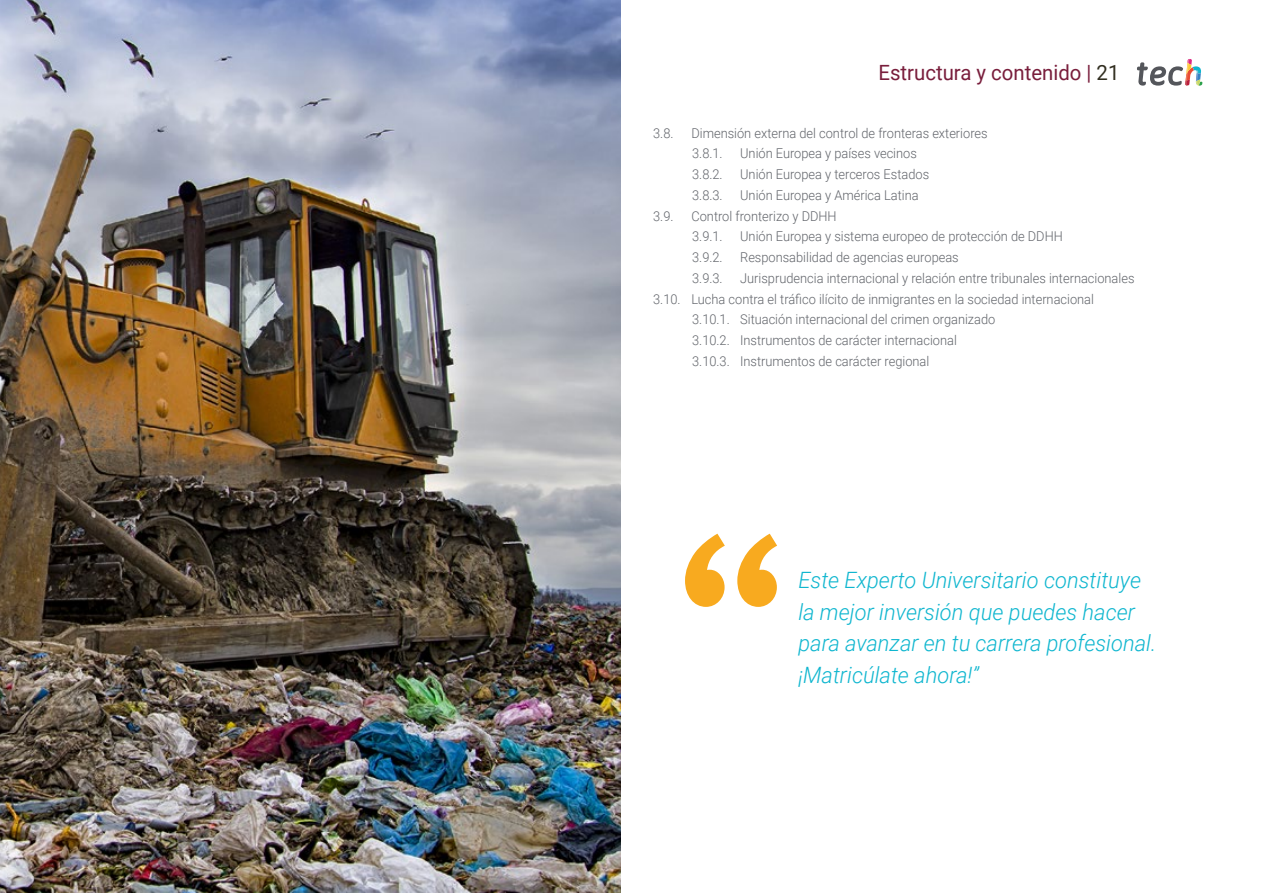
<style>
.page{position:relative;width:1263px;height:893px;background:#fff}
.page>*{position:absolute;margin:0;border:0;box-sizing:border-box;transform-origin:0 0}
.t1{font:italic 300 22.5px/31.5px "Roboto";color:#0fb6cf}
.t2{font:21px "Roboto";color:#791e3c}
.t3{font:300 13.5px/20.7px "Roboto";color:#61646a;scale:.95 1}
.s1{color:#312e20}
</style>
<div class="page">
<img style="left:0;top:0;width:621px;height:893px">
<svg style="left:685px;top:534px;width:92px;height:73px"></svg>
<svg style="left:1137px;top:59px;width:65px;height:27px"></svg>
<h2 class="t2" style="left:878px;top:57px;width:242px">Estructura y contenido | <span class="s1">21</span></h2>
<p class="t3" style="left:653px;top:122px;width:23px">3.8.</p>
<p class="t3" style="left:691px;top:122px;width:313px">Dimensión externa del control de fronteras exteriores<br>3.8.1.</p>
<p class="t3" style="left:740px;top:143px;width:187px">Unión Europea y países vecinos</p>
<p class="t3" style="left:692px;top:164px;width:34px">3.8.2.</p>
<p class="t3" style="left:740px;top:164px;width:200px">Unión Europea y terceros Estados</p>
<p class="t3" style="left:692px;top:184px;width:34px">3.8.3.</p>
<p class="t3" style="left:740px;top:184px;width:189px">Unión Europea y América Latina</p>
<p class="t3" style="left:653px;top:205px;width:23px">3.9.</p>
<p class="t3" style="left:691px;top:205px;width:154px">Control fronterizo y DDHH<br>3.9.1.</p>
<p class="t3" style="left:740px;top:226px;width:341px">Unión Europea y sistema europeo de protección de DDHH</p>
<p class="t3" style="left:692px;top:247px;width:34px">3.9.2.</p>
<p class="t3" style="left:740px;top:247px;width:232px">Responsabilidad de agencias europeas</p>
<p class="t3" style="left:692px;top:267px;width:34px">3.9.3.</p>
<p class="t3" style="left:740px;top:267px;width:416px">Jurisprudencia internacional y relación entre tribunales internacionales</p>
<p class="t3" style="left:653px;top:288px;width:465px">3.10. Lucha contra el tráfico ilícito de inmigrantes en la sociedad internacional</p>
<p class="t3" style="left:692px;top:309px;width:321px">3.10.1. Situación internacional del crimen organizado</p>
<p class="t3" style="left:692px;top:330px;width:280px">3.10.2. Instrumentos de carácter internacional</p>
<p class="t3" style="left:692px;top:350px;width:251px">3.10.3. Instrumentos de carácter regional</p>
<h1 class="t1" style="left:798px;top:564px;width:359px">Este Experto Universitario constituye la mejor inversión que puedes hacer para avanzar en tu carrera profesional. ¡Matricúlate ahora!”</h1>
</div>
